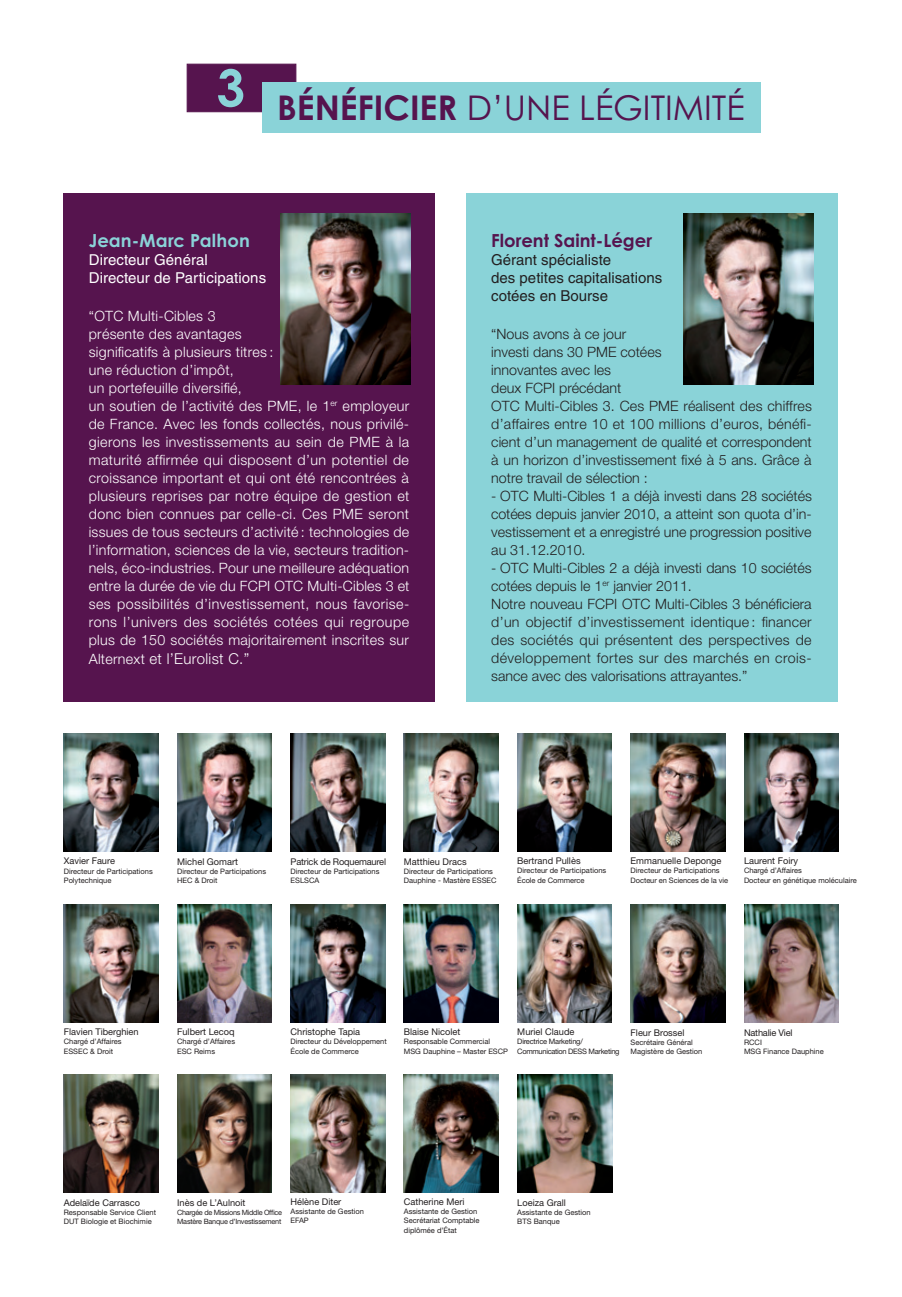
<style>
.page{position:relative;width:902px;height:1297px;background:#fff}
.page>*{position:absolute;margin:0;border:0;box-sizing:border-box;transform-origin:0 0}
.t1{font:34.05px "Century Gothic Std";color:#56144e}
.t2{font:700 18px "Century Gothic Std";color:#56144e}
.t3{font:700 18px "Century Gothic Std";letter-spacing:.005em;color:#8ad3d8}
.t4{font:15px/18px "Helvetica LT";color:#231f20}
.t5{font:15px/18px "Helvetica LT";letter-spacing:.005em;color:#fff}
.t6{font:300 15px "Helvetica Neue LT";letter-spacing:.02em;color:#fff}
.t7{font:300 14.25px/18px "Helvetica Neue LT";letter-spacing:.02em;color:#fff}
.t8{font:300 14.25px/18px "Helvetica Neue LT";color:#231f20}
.t9{font:9.3px "Helvetica Neue LT";color:#231f20}
.t10{font:9.3px "Helvetica Neue LT";letter-spacing:-.02em;color:#231f20}
.t11{font:7.5px/9.3px "Helvetica Neue LT";color:#231f20}
.t12{font:7.5px/9.3px "Helvetica Neue LT";letter-spacing:-.04em;color:#231f20}
.t13{font:7.35px/9.3px "Helvetica Neue LT";letter-spacing:-.035em;color:#231f20}
.s1{font-weight:700}
.s2{font-size:14.25px}
</style>
<div class="page">
<div style="left:187px;top:64px;width:109px;height:48px;background:#56144e;border:1px solid #56144e"></div>
<div style="left:262px;top:83px;width:499px;height:50px;background:#8ad3d8"></div>
<div style="left:64px;top:193px;width:371px;height:509px;background:#56144e"></div>
<img style="left:281px;top:214px;width:129px;height:170px">
<div style="left:466px;top:193px;width:371px;height:509px;background:#8ad3d8"></div>
<img style="left:683px;top:214px;width:130px;height:170px">
<img style="left:744px;top:904px;width:94px;height:118px">
<img style="left:630px;top:733px;width:95px;height:119px">
<img style="left:64px;top:733px;width:94px;height:119px">
<img style="left:290px;top:733px;width:95px;height:119px">
<img style="left:517px;top:733px;width:94px;height:119px">
<img style="left:177px;top:733px;width:95px;height:119px">
<img style="left:404px;top:733px;width:94px;height:119px">
<img style="left:744px;top:733px;width:94px;height:119px">
<img style="left:404px;top:904px;width:94px;height:118px">
<img style="left:177px;top:904px;width:95px;height:118px">
<img style="left:64px;top:904px;width:94px;height:118px">
<img style="left:630px;top:904px;width:95px;height:118px">
<img style="left:517px;top:904px;width:94px;height:118px">
<img style="left:290px;top:904px;width:95px;height:118px">
<img style="left:517px;top:1074px;width:95px;height:118px">
<img style="left:404px;top:1074px;width:94px;height:118px">
<img style="left:291px;top:1074px;width:94px;height:118px">
<img style="left:177px;top:1074px;width:95px;height:118px">
<img style="left:64px;top:1074px;width:94px;height:118px">
<h1 class="t1" style="left:216px;top:87px;width:529px"><sup>3</sup> <span class="s1">BÉNÉFICIER</span> D’UNE LÉGITIMITÉ</h1>
<p class="t3" style="left:89px;top:229px;width:162px">Jean-Marc Palhon</p>
<p class="t5" style="left:89px;top:251px;width:179px">Directeur Général<br>Directeur de Participations</p>
<p class="t7" style="left:89px;top:306px;width:322px">“OTC Multi-Cibles 3<br>présente des avantages<br>significatifs à plusieurs titres :<br>une réduction d’impôt,<br>un portefeuille diversifié,<br>un soutien de l’activité des PME, le 1<sup>er</sup> employeur de France. Avec les fonds collectés, nous privilé&shy;gierons les investissements au sein de PME à la maturité affirmée qui disposent d’un potentiel de croissance important et qui ont été rencontrées à plusieurs reprises par notre équipe de gestion et donc bien connues par celle-ci. Ces PME seront issues de tous secteurs d’activité : technologies de l’information, sciences de la vie, secteurs tradition&shy;nels, éco-industries. Pour une meilleure adéquation entre la durée de vie du FCPI OTC Multi-Cibles 3 et ses possibilités d’investissement, nous favorise&shy;rons l’univers des sociétés cotées qui regroupe plus de 150 sociétés majoritairement inscrites sur</p>
<p class="t6" style="left:89px;top:650px;width:162px"><span class="s2">Alternext</span> et l’Eurolist C.”</p>
<p class="t2" style="left:491px;top:229px;width:162px">Florent Saint-Léger</p>
<p class="t4" style="left:491px;top:251px;width:172px">Gérant spécialiste<br>des petites capitalisations cotées en Bourse</p>
<p class="t8" style="left:491px;top:324px;width:322px">“Nous avons à ce jour<br>investi dans 30 PME cotées<br>innovantes avec les<br>deux FCPI précédant<br>OTC Multi-Cibles 3. Ces PME réalisent des chiffres d’affaires entre 10 et 100 millions d’euros, bénéfi&shy;cient d’un management de qualité et correspondent à un horizon d’investissement fixé à 5 ans. Grâce à notre travail de sélection :</p>
<p class="t8" style="left:491px;top:486px;width:322px;text-align:justify">- OTC Multi-Cibles 1 a déjà investi dans 28 sociétés cotées depuis janvier 2010, a atteint son quota d’in&shy;vestissement et a enregistré une progression positive au 31.12.2010.</p>
<p class="t8" style="left:491px;top:558px;width:322px">- OTC Multi-Cibles 2 a déjà investi dans 10 sociétés cotées depuis le 1<sup>er</sup> janvier 2011.<br>Notre nouveau FCPI OTC Multi-Cibles 3 bénéficiera d’un objectif d’investissement identique : financer des sociétés qui présentent des perspectives de développement fortes sur des marchés en crois&shy;sance avec des valorisations attrayantes.”</p>
<p class="t9" style="left:64px;top:855px;width:53px">Xavier Faure</p>
<p class="t11" style="left:64px;top:866px;width:90px">Directeur de Participations<br>Polytechnique</p>
<p class="t9" style="left:177px;top:856px;width:62px">Michel Gomart</p>
<p class="t11" style="left:177px;top:867px;width:90px">Directeur de Participations<br>HEC &amp; Droit</p>
<p class="t10" style="left:290px;top:856px;width:97px">Patrick de Roquemaurel</p>
<p class="t11" style="left:290px;top:867px;width:90px">Directeur de Participations<br>ESLSCA</p>
<p class="t9" style="left:404px;top:856px;width:64px">Matthieu Dracs</p>
<p class="t11" style="left:404px;top:867px;width:94px">Directeur de Participations<br>Dauphine - Mastère ESSEC</p>
<p class="t9" style="left:517px;top:855px;width:65px">Bertrand Pullès</p>
<p class="t11" style="left:517px;top:866px;width:90px">Directeur de Participations<br>École de Commerce</p>
<p class="t9" style="left:630px;top:855px;width:92px">Emmanuelle Deponge</p>
<p class="t11" style="left:630px;top:866px;width:99px">Directeur de Participations<br>Docteur en Sciences de la vie</p>
<p class="t9" style="left:744px;top:855px;width:56px">Laurent Foiry</p>
<p class="t11" style="left:744px;top:866px;width:114px">Chargé d’Affaires<br>Docteur en génétique moléculaire</p>
<p class="t9" style="left:64px;top:1026px;width:76px">Flavien Tiberghien</p>
<p class="t11" style="left:64px;top:1037px;width:59px">Chargé d’Affaires<br>ESSEC &amp; Droit</p>
<p class="t9" style="left:177px;top:1026px;width:59px">Fulbert Lecoq</p>
<p class="t11" style="left:177px;top:1037px;width:59px">Chargé d’Affaires<br>ESC Reims</p>
<p class="t9" style="left:290px;top:1026px;width:71px">Christophe Tapia</p>
<p class="t11" style="left:290px;top:1037px;width:98px">Directeur du Développement<br>École de Commerce</p>
<p class="t9" style="left:404px;top:1026px;width:58px">Blaise Nicolet</p>
<p class="t11" style="left:404px;top:1037px;width:106px">Responsable Commercial<br>MSG Dauphine – Master ESCP</p>
<p class="t9" style="left:517px;top:1026px;width:59px">Muriel Claude</p>
<p class="t12" style="left:517px;top:1037px;width:104px">Directrice Marketing/<br>Communication DESS Marketing</p>
<p class="t9" style="left:630px;top:1027px;width:55px">Fleur Brossel</p>
<p class="t11" style="left:630px;top:1037px;width:73px">Secrétaire Général<br>Magistère de Gestion</p>
<p class="t10" style="left:744px;top:1027px;width:50px">Nathalie Viel</p>
<p class="t11" style="left:744px;top:1037px;width:81px">RCCI<br>MSG Finance Dauphine</p>
<p class="t9" style="left:64px;top:1197px;width:78px">Adelaïde Carrasco</p>
<p class="t11" style="left:64px;top:1207px;width:94px">Responsable Service Client<br>DUT Biologie et Biochimie</p>
<p class="t9" style="left:177px;top:1197px;width:70px">Inès de L’Aulnoit</p>
<p class="t13" style="left:177px;top:1207px;width:106px">Chargée de Missions Middle Office<br>Mastère Banque d’Investissement</p>
<p class="t9" style="left:290px;top:1196px;width:52px">Hélène Diter</p>
<p class="t11" style="left:290px;top:1206px;width:75px">Assistante de Gestion<br>EFAP</p>
<p class="t9" style="left:404px;top:1196px;width:62px">Catherine Meri</p>
<p class="t11" style="left:404px;top:1206px;width:77px">Assistante de Gestion<br>Secrétariat Comptable diplômée d’État</p>
<p class="t9" style="left:517px;top:1197px;width:50px">Loeiza Grall</p>
<p class="t11" style="left:517px;top:1207px;width:75px">Assistante de Gestion<br>BTS Banque</p>
</div>
